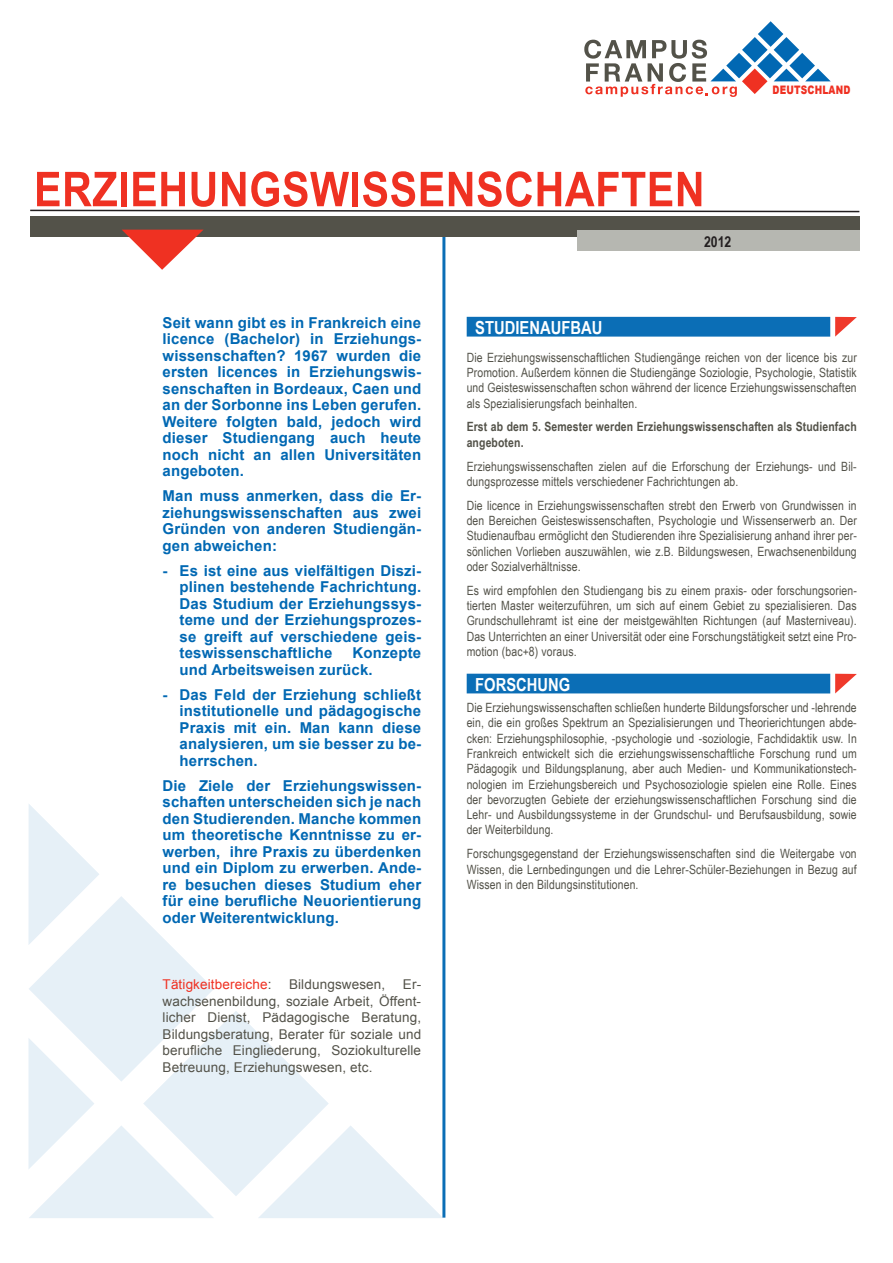
<style>
.page{position:relative;width:893px;height:1263px;background:#fff}
.page>*{position:absolute;margin:0;border:0;box-sizing:border-box;transform-origin:0 0}
.t1{font:700 48px "Arial Narrow";letter-spacing:.01em;color:#ef3122;scale:1.05 1}
.t2{font:700 18px "Arial Narrow";color:#fff}
.t3{font:700 15px/16.5px "Arial";letter-spacing:.01em;color:#0168b3;text-align:justify}
.t4{font:700 15px "Arial Narrow";color:#231f20}
.t5{font:13.5px/16.5px "Arial";letter-spacing:.01em;color:#535249;text-align:justify}
.t6{font:13.5px "Arial";letter-spacing:.01em;color:#ef3122}
.t7{font:12.75px/15.3px "Arial Narrow";letter-spacing:.01em;color:#535249;text-align:justify}
.t8{font:700 12.75px/15.3px "Arial Narrow";letter-spacing:.01em;color:#535249}
.t9{font:900 11.7px "Arial";letter-spacing:.02em;color:#ef3122;scale:.77 1}
.s1{color:#535249}
</style>
<div class="page">
<hr style="left:442px;top:230px;width:3px;height:987px;background:#0168b3">
<div style="left:30px;top:216px;width:829px;height:21px;background:#535249"></div>
<svg style="left:30px;top:209px;width:830px;height:4px"></svg>
<svg style="left:122px;top:230px;width:81px;height:40px"></svg>
<div style="left:577px;top:230px;width:282px;height:20px;background:#b6b7b1"></div>
<svg style="left:28px;top:803px;width:415px;height:415px"></svg>
<svg style="left:584px;top:21px;width:247px;height:76px"></svg>
<div style="left:467px;top:317px;width:363px;height:20px;background:#0b6eb6"></div>
<svg style="left:835px;top:317px;width:22px;height:20px"></svg>
<div style="left:467px;top:674px;width:363px;height:19px;background:#0b6eb6"></div>
<svg style="left:835px;top:674px;width:22px;height:19px"></svg>
<h1 class="t1" style="left:34px;top:153px;width:640px">Erziehungswissenschaften</h1>
<p class="t4" style="left:704px;top:230px;width:29px">2012</p>
<p class="t9" style="left:773px;top:82px;width:103px">DEUTSCHLAND</p>
<p class="t3" style="left:163px;top:315px;width:260px">Seit wann gibt es in Frankreich eine licence (Bachelor) in Erziehungs&shy;wissenschaften? 1967 wurden die ersten licences in Erziehungswis&shy;senschaften in Bordeaux, Caen und an der Sorbonne ins Leben gerufen.<br>Weitere folgten bald, jedoch wird dieser Studiengang auch heute noch nicht an allen Universitäten angeboten.</p>
<p class="t3" style="left:163px;top:488px;width:260px">Man muss anmerken, dass die Er&shy;ziehungswissenschaften aus zwei Gründen von anderen Studiengän&shy;gen abweichen:</p>
<p class="t3" style="left:180px;top:563px;width:243px;text-indent:-17px">- Es ist eine aus vielfältigen Diszi&shy;plinen bestehende Fachrichtung.<br>Das Studium der Erziehungssys&shy;teme und der Erziehungsprozes&shy;se greift auf verschiedene geis&shy;teswissenschaftliche</p>
<p class="t3" style="left:180px;top:645px;width:243px;text-indent:173px">Konzepte und Arbeitsweisen zurück.</p>
<p class="t3" style="left:180px;top:687px;width:243px;text-indent:-17px">- Das Feld der Erziehung schließt institutionelle und pädagogische Praxis mit ein. Man kann diese analysieren, um sie besser zu be&shy;herrschen.</p>
<p class="t3" style="left:163px;top:778px;width:260px">Die Ziele der Erziehungswissen&shy;schaften unterscheiden sich je nach den Studierenden. Manche kommen um theoretische Kenntnisse zu er&shy;werben, ihre Praxis zu überdenken und ein Diplom zu erwerben. Ande&shy;re besuchen dieses Studium eher für eine berufliche Neuorientierung oder Weiterentwicklung.</p>
<p class="t6" style="left:163px;top:976px;width:110px">Tätigkeitbereiche<span class="s1">:</span></p>
<p class="t5" style="left:289px;top:976px;width:98px">Bildungswesen,</p>
<p class="t5" style="left:163px;top:976px;width:260px;text-indent:240px">Er&shy;wachsenenbildung, soziale Arbeit, Öffent&shy;licher Dienst, Pädagogische Beratung, Bildungsberatung, Berater für soziale und berufliche Eingliederung, Soziokulturelle Betreuung, Erziehungswesen, etc.</p>
<h2 class="t2" style="left:475px;top:314px;width:129px">Studienaufbau</h2>
<p class="t7" style="left:467px;top:349px;width:392px">Die Erziehungswissenschaftlichen Studiengänge reichen von der licence bis zur Promotion. Außerdem können die Studiengänge Soziologie, Psychologie, Statistik und Geisteswissenschaften schon während der licence Erziehungswissenschaften als Spezialisierungsfach beinhalten.</p>
<p class="t8" style="left:467px;top:419px;width:392px">Erst ab dem 5. Semester werden Erziehungswissenschaften als Studienfach angeboten.</p>
<p class="t7" style="left:467px;top:458px;width:392px">Erziehungswissenschaften zielen auf die Erforschung der Erziehungs- und Bil&shy;dungsprozesse mittels verschiedener Fachrichtungen ab.</p>
<p class="t7" style="left:467px;top:497px;width:392px">Die licence in Erziehungswissenschaften strebt den Erwerb von Grundwissen in den Bereichen Geisteswissenschaften, Psychologie und Wissenserwerb an. Der Studienaufbau ermöglicht den Studierenden ihre Spezialisierung anhand ihrer per&shy;sönlichen Vorlieben auszuwählen, wie z.B. Bildungswesen, Erwachsenenbildung oder Sozialverhältnisse.</p>
<p class="t7" style="left:467px;top:582px;width:392px">Es wird empfohlen den Studiengang bis zu einem praxis- oder forschungsorien&shy;tierten Master weiterzuführen, um sich auf einem Gebiet zu spezialisieren. Das Grundschullehramt ist eine der meistgewählten Richtungen (auf Masterniveau).<br>Das Unterrichten an einer Universität oder eine Forschungstätigkeit setzt eine Pro&shy;motion (bac+8) voraus.</p>
<h2 class="t2" style="left:475px;top:671px;width:53px">FORSCHUNG</h2>
<p class="t7" style="left:467px;top:699px;width:392px">Die Erziehungswissenschaften schließen hunderte Bildungsforscher und -lehrende ein, die ein großes Spektrum an Spezialisierungen und Theorierichtungen abde&shy;cken: Erziehungsphilosophie, -psychologie und -soziologie, Fachdidaktik usw. In Frankreich entwickelt sich die erziehungswissenschaftliche Forschung rund um Pädagogik und Bildungsplanung, aber auch Medien- und Kommunikationstech&shy;nologien im Erziehungsbereich und Psychosoziologie spielen eine Rolle. Eines der bevorzugten Gebiete der erziehungswissenschaftlichen Forschung sind die Lehr- und Ausbildungssysteme in der Grundschul- und Berufsausbildung, sowie der Weiterbildung.</p>
<p class="t7" style="left:467px;top:846px;width:392px">Forschungsgegenstand der Erziehungswissenschaften sind die Weitergabe von Wissen, die Lernbedingungen und die Lehrer-Schüler-Beziehungen in Bezug auf Wissen in den Bildungsinstitutionen.</p>
</div>
